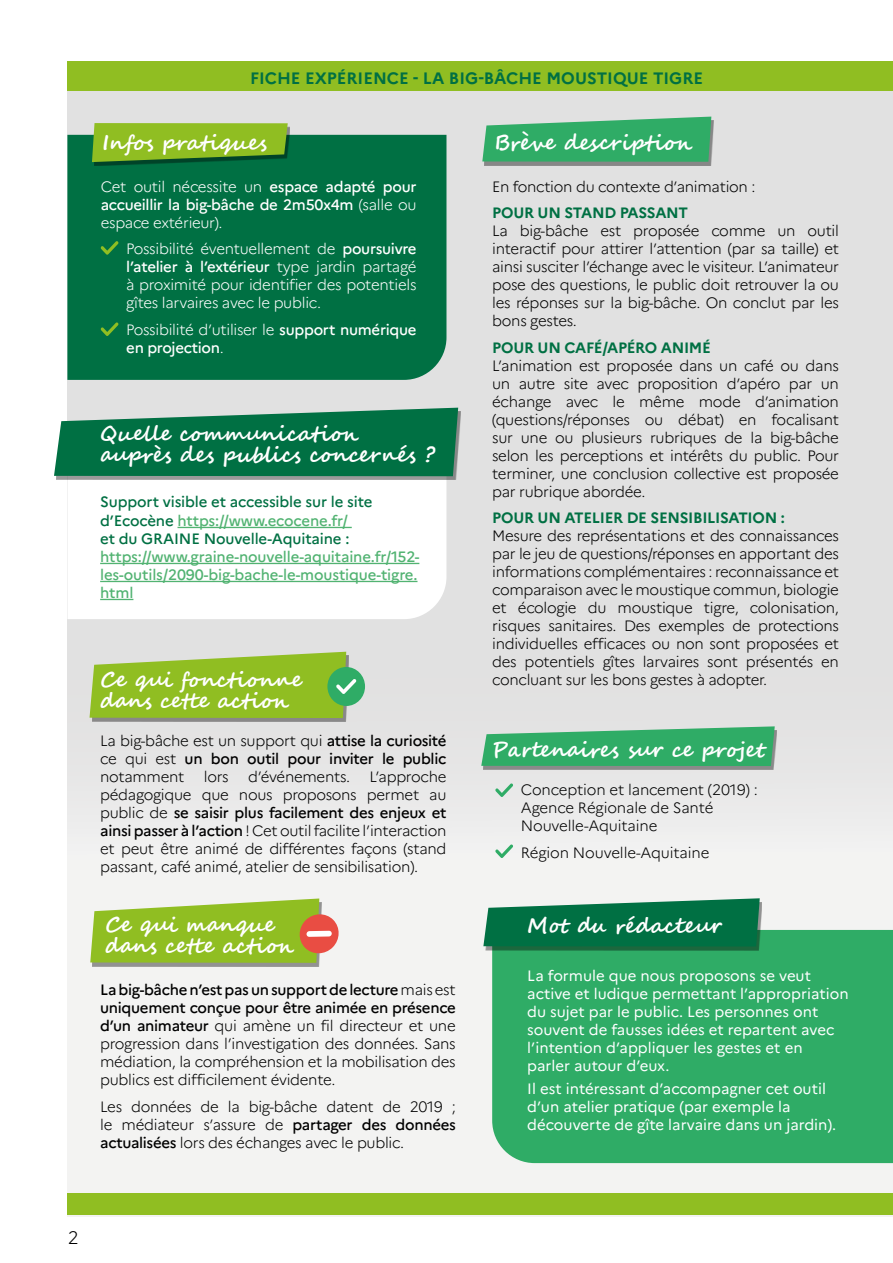
<style>
.page{position:relative;width:893px;height:1263px;background:#fff}
.page>*{position:absolute;margin:0;border:0;box-sizing:border-box;transform-origin:0 0}
.t1{font:700 21px/21px "Segoe Script";color:#fff}
.t2{font:300 18px "Marianne";color:#000}
.t3{font:700 16.5px "Marianne";color:#007043}
.t4{font:300 15px/18px "Marianne";letter-spacing:-.02em;color:#000;text-align:justify}
.t5{font:15px/18px "Marianne";color:#fff}
.t6{font:500 15px/18px "Marianne";letter-spacing:-.02em;color:#fff;text-align:justify}
.t7{font:300 15px/18px "Marianne";letter-spacing:-.02em;color:#fff;text-align:justify}
.t8{font:500 15px/18px "Marianne";letter-spacing:-.01em;color:#007043}
.t9{font:500 15px/18px "Marianne";letter-spacing:-.01em;color:#52b372}
.t10{font:500 15px/18px "Marianne";letter-spacing:-.02em;color:#000;text-align:justify}
.t11{font:700 15px "Marianne";letter-spacing:-.02em;color:#007043}
.s1{font-weight:300}
.s2{font-weight:500}
.s3{color:#52b372}
</style>
<div class="page">
<div style="left:67px;top:62px;width:826px;height:1155px;background:linear-gradient(to bottom,#dadadb,#f4f4f3)"></div>
<svg style="left:67px;top:480px;width:379px;height:139px"></svg>
<div style="left:67px;top:135px;width:379px;height:245px;background:#007043"></div>
<div style="left:484px;top:120px;width:229px;height:46px;background:#878787"></div>
<svg style="left:482px;top:117px;width:229px;height:45px;background:#42b072"></svg>
<div style="left:94px;top:127px;width:196px;height:39px;background:#000;opacity:.4"></div>
<svg style="left:92px;top:123px;width:196px;height:39px;background:#81b225"></svg>
<div style="left:56px;top:411px;width:404px;height:69px;background:#000;opacity:.4"></div>
<svg style="left:54px;top:408px;width:404px;height:68px;background:#187c54"></svg>
<hr style="left:178px;top:527px;width:174px;height:1px;background:#52b372">
<hr style="left:100px;top:563px;width:319px;height:1px;background:#52b372">
<hr style="left:100px;top:581px;width:317px;height:1px;background:#52b372">
<hr style="left:100px;top:599px;width:33px;height:1px;background:#52b372">
<div style="left:67px;top:62px;width:826px;height:29px;background:#90be22"></div>
<div style="left:92px;top:655px;width:256px;height:67px;background:#898888"></div>
<svg style="left:90px;top:652px;width:275px;height:66px;background:#95c140"></svg>
<div style="left:92px;top:902px;width:229px;height:64px;background:#929292"></div>
<svg style="left:90px;top:898px;width:251px;height:65px;background:#a5be46"></svg>
<div style="left:492px;top:930px;width:401px;height:233px;background:#2fac66"></div>
<div style="left:485px;top:902px;width:277px;height:48px;background:#000;opacity:.4"></div>
<svg style="left:483px;top:898px;width:277px;height:48px;background:#1c7f57"></svg>
<div style="left:483px;top:730px;width:294px;height:40px;background:#8a8a8a"></div>
<svg style="left:481px;top:726px;width:294px;height:40px;background:#45b275"></svg>
<svg style="left:495px;top:783px;width:18px;height:14px"></svg>
<svg style="left:495px;top:844px;width:18px;height:14px"></svg>
<div style="left:68px;top:1193px;width:825px;height:22px;background:#90be22"></div>
<svg style="left:101px;top:241px;width:17px;height:14px"></svg>
<svg style="left:101px;top:322px;width:17px;height:14px"></svg>
<p class="t3" style="left:250px;top:68px;width:454px">FICHE EXPÉRIENCE - LA BIG-BÂCHE MOUSTIQUE TIGRE</p>
<h1 class="t1" style="left:103px;top:133px;width:166px">Infos pratiques</h1>
<h1 class="t1" style="left:494px;top:133px;width:200px">Brève description</h1>
<p class="t6" style="left:101px;top:177px;width:317px"><span class="s1">Cet outil nécessite un</span> espace adapté pour accueillir la big-bâche de 2m50x4m <span class="s1">(salle ou espace extérieur).</span></p>
<p class="t7" style="left:126px;top:240px;width:292px">Possibilité éventuellement de <span class="s2">poursuivre l’atelier à l’extérieur</span> type jardin partagé à proximité pour identifier des potentiels gîtes larvaires avec le public.</p>
<p class="t6" style="left:126px;top:320px;width:292px"><span class="s1">Possibilité d’utiliser le</span> support numérique en projection<span class="s1">.</span></p>
<h1 class="t1" style="left:100px;top:424px;width:337px">Quelle communication auprès des publics concernés ?</h1>
<p class="t8" style="left:100px;top:493px;width:274px">Support visible et accessible sur le site d’Ecocène <span class="s3">https://www.ecocene.fr/<br></span>et du GRAINE Nouvelle-Aquitaine :</p>
<p class="t9" style="left:100px;top:547px;width:321px">https://www.graine-nouvelle-aquitaine.fr/152- les-outils/2090-big-bache-le-moustique-tigre. html</p>
<h1 class="t1" style="left:100px;top:670px;width:204px">Ce qui fonctionne dans cette action</h1>
<p class="t10" style="left:100px;top:732px;width:348px"><span class="s1">La big-bâche est un support qui</span> attise la curiosité <span class="s1">ce qui est</span> un bon outil pour inviter le public <span class="s1">notamment</span></p>
<p class="t4" style="left:100px;top:768px;width:348px;text-indent:269px">L’approche pédagogique que nous proposons permet au public de <span class="s2">se saisir plus facilement des enjeux et ainsi passer à l’action</span> ! Cet outil facilite l’interaction et peut être animé de différentes façons (stand passant, café animé, atelier de sensibilisation).</p>
<p class="t4" style="left:204px;top:768px;width:27px">lors</p>
<p class="t4" style="left:248px;top:768px;width:103px">d’événements.</p>
<h1 class="t1" style="left:105px;top:914px;width:191px">Ce qui manque dans cette action</h1>
<p class="t4" style="left:100px;top:981px;width:357px"><span class="s2">La big-bâche n’est pas un support de lecture</span> mais est <span class="s2">uniquement conçue pour être animée en présence d’un animateur</span> qui amène un fil directeur et une progression dans l’investigation des données. Sans médiation, la compréhension et la mobilisation des publics est difficilement évidente.</p>
<p class="t4" style="left:100px;top:1097px;width:357px">Les données de la big-bâche datent de 2019 ; le médiateur s’assure de <span class="s2">partager des données actualisées</span> lors des échanges avec le public.</p>
<p class="t4" style="left:492px;top:177px;width:265px">En fonction du contexte d’animation :</p>
<p class="t11" style="left:492px;top:204px;width:197px">POUR UN STAND PASSANT</p>
<p class="t4" style="left:492px;top:222px;width:348px">La big-bâche est proposée comme un outil interactif pour attirer l’attention (par sa taille) et ainsi susciter l’échange avec le visiteur. L’animateur pose des questions, le public doit retrouver la ou les réponses sur la big-bâche. On conclut par les bons gestes.</p>
<p class="t11" style="left:492px;top:338px;width:220px">POUR UN CAFÉ/APÉRO ANIMÉ</p>
<p class="t4" style="left:492px;top:356px;width:348px">L’animation est proposée dans un café ou dans un autre site avec proposition d’apéro par un échange avec le même mode d’animation (questions/réponses ou débat) en focalisant sur une ou plusieurs rubriques de la big-bâche selon les perceptions et intérêts du public. Pour terminer, une conclusion collective est proposée par rubrique abordée.</p>
<p class="t11" style="left:492px;top:509px;width:294px">POUR UN ATELIER DE SENSIBILISATION :</p>
<p class="t4" style="left:492px;top:527px;width:348px">Mesure des représentations et des connaissances par le jeu de questions/réponses en apportant des informations complémentaires : reconnaissance et comparaison avec le moustique commun, biologie et écologie du moustique tigre, colonisation, risques sanitaires. Des exemples de protections individuelles efficaces ou non sont proposées et des potentiels gîtes larvaires sont présentés en concluant sur les bons gestes à adopter.</p>
<h1 class="t1" style="left:492px;top:739px;width:275px">Partenaires sur ce projet</h1>
<p class="t4" style="left:521px;top:781px;width:238px;text-align:left">Conception et lancement (2019) :<br>Agence Régionale de Santé<br>Nouvelle-Aquitaine</p>
<p class="t4" style="left:521px;top:843px;width:190px">Région Nouvelle-Aquitaine</p>
<h1 class="t1" style="left:527px;top:915px;width:196px">Mot du rédacteur</h1>
<p class="t5" style="left:527px;top:967px;width:323px">La formule que nous proposons se veut active et ludique permettant l’appropriation du sujet par le public. Les personnes ont souvent de fausses idées et repartent avec l’intention d’appliquer les gestes et en parler autour d’eux.</p>
<p class="t5" style="left:527px;top:1079px;width:310px">Il est intéressant d’accompagner cet outil d’un atelier pratique (par exemple la découverte de gîte larvaire dans un jardin).</p>
<p class="t2" style="left:68px;top:1226px;width:12px">2</p>
</div>
